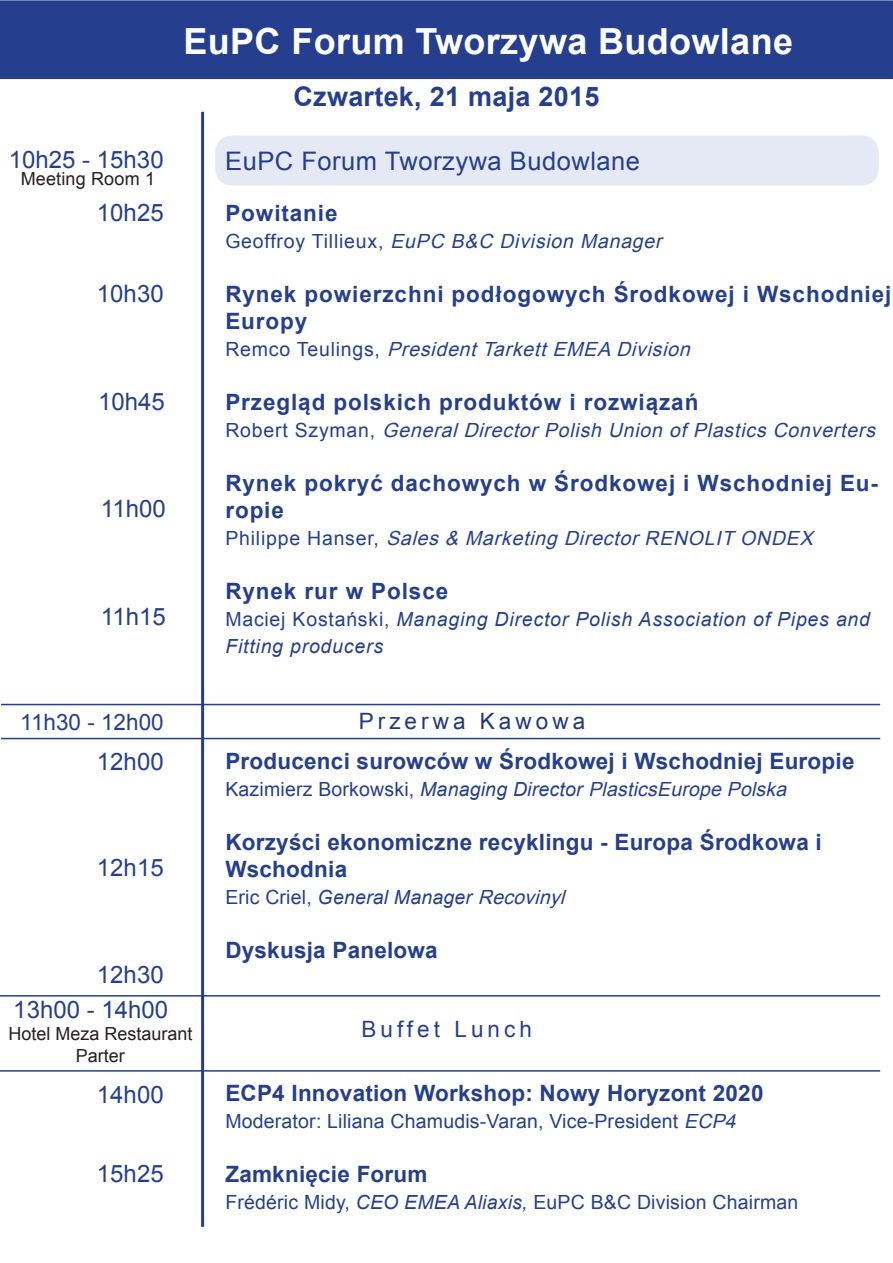
<style>
.page{position:relative;width:893px;height:1263px;background:#fff}
.page>*{position:absolute;margin:0;border:0;box-sizing:border-box;transform-origin:0 0}
.t1{font:700 36px "Arial";letter-spacing:.01em;color:#fff}
.t2{font:700 27px "Arial";letter-spacing:.01em;color:#253f8e}
.t3{font:25.5px "Arial";letter-spacing:.02em;color:#253f8e}
.t4{font:24px "Arial";color:#253f8e}
.t5{font:700 22.5px/27px "Arial";letter-spacing:.01em;color:#253f8e}
.t6{font:700 22.5px/27px "Arial";letter-spacing:.04em;color:#253f8e}
.t7{font:22.5px "Arial";letter-spacing:.18em;color:#203882}
.t8{font:22.5px "Arial";color:#253f8e}
.t9{font:22.5px "Arial";letter-spacing:.18em;color:#253f8e}
.t10{font:italic 19.5px "Arial";color:#253f8e}
.t11{font:19.5px "Arial";letter-spacing:.01em;color:#253f8e}
.t12{font:italic 19.5px/27px "Arial";letter-spacing:.04em;color:#253f8e}
.t13{font:italic 19.5px "Arial";letter-spacing:.01em;color:#253f8e}
.t14{font:18px "Arial";color:#231f20}
.s1{font-style:normal}
.s2{font-style:inherit}
.s3{font-style:italic}
</style>
<div class="page">
<div style="left:214px;top:135px;width:665px;height:51px;background:#e4e9f5;border-radius:18px"></div>
<div style="left:214px;top:134px;width:666px;height:53px;border:2px solid #fff;border-radius:18px"></div>
<hr style="left:0;top:995px;width:880px;height:1px;background:#253f8e">
<div style="left:1px;top:1px;width:891px;height:77px;background:#253f8e"></div>
<div style="left:0;top:0;width:893px;height:79px;border:2px solid #253f8e"></div>
<hr style="left:1px;top:738px;width:879px;height:1px;background:#253f8e">
<hr style="left:1px;top:704px;width:879px;height:1px;background:#253f8e">
<hr style="left:0;top:1070px;width:880px;height:1px;background:#253f8e">
<hr style="left:201px;top:112px;width:3px;height:1115px;background:#253f8e">
<p class="t1" style="left:184px;top:18px;width:611px">EuPC Forum Tworzywa Budowlane</p>
<p class="t2" style="left:294px;top:79px;width:307px">Czwartek, 21 maja 2015</p>
<p class="t4" style="left:9px;top:144px;width:156px">10h25 - 15h30</p>
<p class="t3" style="left:225px;top:144px;width:416px">EuPC Forum Tworzywa Budowlane</p>
<p class="t14" style="left:21px;top:167px;width:136px">Meeting Room 1</p>
<p class="t6" style="left:225px;top:200px;width:114px">Powitanie</p>
<p class="t10" style="left:225px;top:228px;width:443px"><span class="s1">G e o ff ro y T i l l i e u x ,</span> EuPC B&amp;C Division Manager</p>
<p class="t6" style="left:225px;top:281px;width:668px">Rynek powierzchni podłogowych Środkowej i Wschodniej<br>Europy</p>
<p class="t10" style="left:225px;top:336px;width:473px"><span class="s1">R e m c o Te u l i n g s ,</span> PresidentTarkettEMEADivision</p>
<p class="t6" style="left:225px;top:389px;width:475px">Przegląd polskich produktów i rozwiązań</p>
<p class="t10" style="left:225px;top:417px;width:657px"><span class="s1">R o b e r t S z y m a n ,</span> GeneralDirectorPolish Union of Plastics Converters</p>
<p class="t6" style="left:225px;top:470px;width:654px">Rynek pokryć dachowych w Środkowej i Wschodniej Eu&shy;ropie</p>
<p class="t10" style="left:225px;top:525px;width:594px"><span class="s1">P h i l i p p e H a n s e r ,</span> Sales&amp; Marketing DirectorRENOLIT ONDEX</p>
<p class="t6" style="left:225px;top:578px;width:224px">Rynek rur w Polsce</p>
<p class="t12" style="left:225px;top:605px;width:646px"><span class="s1">Maciej Kostański,</span> Managing Director Polish Association of Pipes and<br>Fitting producers</p>
<p class="t4" style="left:97px;top:197px;width:68px">10h25</p>
<p class="t4" style="left:97px;top:278px;width:68px">10h30</p>
<p class="t4" style="left:98px;top:386px;width:68px">10h45</p>
<p class="t4" style="left:101px;top:492px;width:66px">11h00</p>
<p class="t4" style="left:101px;top:601px;width:66px">11h15</p>
<p class="t8" style="left:20px;top:707px;width:145px">11h30 - 12h00</p>
<p class="t7" style="left:359px;top:706px;width:228px">Przerwa Kawowa</p>
<p class="t4" style="left:97px;top:746px;width:68px">12h00</p>
<p class="t4" style="left:97px;top:852px;width:68px">12h15</p>
<p class="t4" style="left:97px;top:959px;width:68px">12h30</p>
<p class="t5" style="left:225px;top:748px;width:631px">Producenci surowców w Środkowej i Wschodniej Europie</p>
<p class="t10" style="left:225px;top:776px;width:568px"><span class="s1">Kazimierz Borkowski,</span> <span class="s2">Managing Director</span> PlasticsEurope Polska</p>
<p class="t5" style="left:225px;top:829px;width:598px">Korzyści ekonomiczne recyklingu - Europa Środkowa i<br>Wschodnia</p>
<p class="t13" style="left:225px;top:885px;width:347px"><span class="s1">Eric Criel,</span> General Manager <span class="s2">Recovinyl</span></p>
<p class="t5" style="left:225px;top:937px;width:214px">Dyskusja Panelowa</p>
<p class="t4" style="left:13px;top:994px;width:156px">13h00 - 14h00</p>
<p class="t14" style="left:8px;top:1022px;width:186px">Hotel Meza Restaurant</p>
<p class="t9" style="left:361px;top:1015px;width:172px">Buffet Lunch</p>
<p class="t14" style="left:76px;top:1043px;width:51px">Parter</p>
<p class="t4" style="left:97px;top:1079px;width:68px">14h00</p>
<p class="t4" style="left:97px;top:1158px;width:68px">15h25</p>
<p class="t5" style="left:225px;top:1080px;width:540px">ECP4 Innovation Workshop: Nowy Horyzont 2020</p>
<p class="t11" style="left:225px;top:1109px;width:517px">Moderator: Liliana Chamudis-Varan, Vice-President <span class="s3">ECP4</span></p>
<p class="t5" style="left:225px;top:1161px;width:204px">Zamknięcie Forum</p>
<p class="t11" style="left:225px;top:1190px;width:574px">Frédéric Midy, <span class="s3">CEO EMEA Aliaxis,</span> EuPC B&amp;C Division Chairman</p>
</div>
